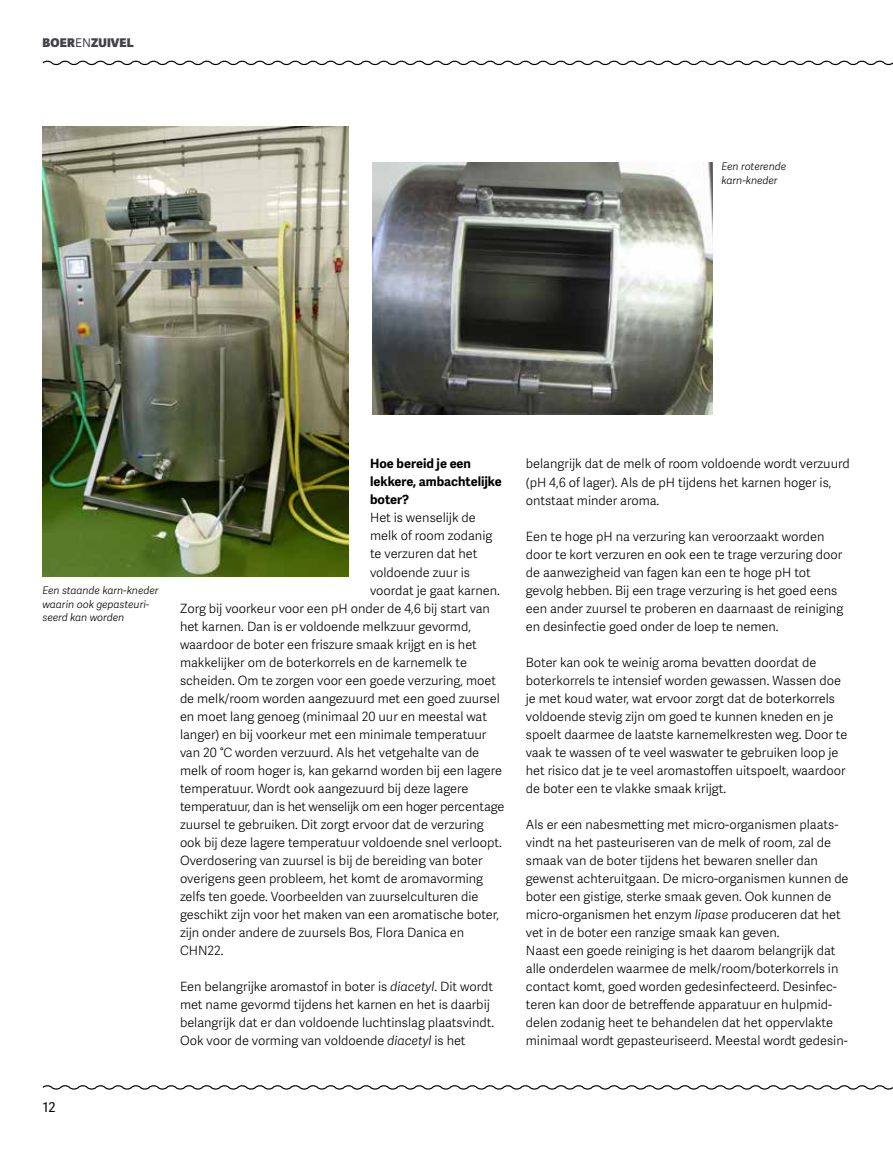
<style>
.page{position:relative;width:893px;height:1149px;background:#fff}
.page>*{position:absolute;margin:0;border:0;box-sizing:border-box;transform-origin:0 0}
.t1{font:13.5px "Adelle Sans";color:#000}
.t2{font:300 12.75px/18px "Adelle Sans";color:#000}
.t3{font:300 12.75px "Adelle Sans";letter-spacing:-.02em;color:#000}
.t4{font:700 12.75px/18px "Adelle Sans";color:#000}
.t5{font:800 12px "Adelle Sans";letter-spacing:.01em;color:#414247}
.t6{font:italic 300 10.5px/13.5px "Adelle Sans";color:#000}
.s1{font-weight:400}
.s2{font-style:italic}
</style>
<div class="page">
<svg style="left:42px;top:1085px;width:851px;height:5px"></svg>
<svg style="left:42px;top:60px;width:851px;height:6px"></svg>
<img style="left:43px;top:126px;width:306px;height:450px">
<img style="left:372px;top:162px;width:341px;height:252px">
<p class="t5" style="left:43px;top:35px;width:93px">BOER<span class="s1">EN</span>ZUIVEL</p>
<p class="t6" style="left:721px;top:160px;width:66px">Een roterende karn-kneder</p>
<p class="t6" style="left:42px;top:584px;width:118px">Een staande karn-kneder waarin ook gepasteuri&shy;seerd kan worden</p>
<p class="t1" style="left:43px;top:1098px;width:14px">12</p>
<p class="t4" style="left:370px;top:455px;width:133px">Hoe bereid je een lekkere, ambachtelijke boter?</p>
<p class="t2" style="left:370px;top:509px;width:107px">Het is wenselijk de</p>
<p class="t2" style="left:370px;top:527px;width:124px">melk of room zodanig</p>
<p class="t2" style="left:370px;top:545px;width:109px">te verzuren dat het</p>
<p class="t2" style="left:370px;top:563px;width:101px">voldoende zuur is</p>
<p class="t2" style="left:370px;top:581px;width:131px">voordat je gaat karnen.</p>
<p class="t2" style="left:180px;top:599px;width:311px">Zorg bij voorkeur voor een pH onder de 4,6 bij start van</p>
<p class="t2" style="left:180px;top:617px;width:292px">het karnen. Dan is er voldoende melkzuur gevormd,</p>
<p class="t2" style="left:180px;top:635px;width:298px">waardoor de boter een friszure smaak krijgt en is het</p>
<p class="t2" style="left:180px;top:653px;width:288px">makkelijker om de boterkorrels en de karnemelk te</p>
<p class="t2" style="left:180px;top:671px;width:318px">scheiden. Om te zorgen voor een goede verzuring, moet</p>
<p class="t2" style="left:180px;top:689px;width:321px">de melk/room worden aangezuurd met een goed zuursel</p>
<p class="t2" style="left:180px;top:707px;width:308px">en moet lang genoeg (minimaal 20 uur en meestal wat</p>
<p class="t2" style="left:180px;top:725px;width:308px">langer) en bij voorkeur met een minimale temperatuur</p>
<p class="t2" style="left:180px;top:743px;width:301px">van 20 °C worden verzuurd. Als het vetgehalte van de</p>
<p class="t2" style="left:180px;top:761px;width:324px">melk of room hoger is, kan gekarnd worden bij een lagere</p>
<p class="t2" style="left:180px;top:779px;width:290px">temperatuur. Wordt ook aangezuurd bij deze lagere</p>
<p class="t3" style="left:180px;top:798px;width:326px">temperatuur, dan is het wenselijk om een hoger percentage</p>
<p class="t2" style="left:180px;top:815px;width:305px">zuursel te gebruiken. Dit zorgt ervoor dat de verzuring</p>
<p class="t2" style="left:180px;top:833px;width:323px">ook bij deze lagere temperatuur voldoende snel verloopt.</p>
<p class="t2" style="left:180px;top:851px;width:304px">Overdosering van zuursel is bij de bereiding van boter</p>
<p class="t2" style="left:180px;top:869px;width:305px">overigens geen probleem, het komt de aromavorming</p>
<p class="t2" style="left:180px;top:887px;width:300px">zelfs ten goede. Voorbeelden van zuurselculturen die</p>
<p class="t2" style="left:180px;top:905px;width:321px">geschikt zijn voor het maken van een aromatische boter,</p>
<p class="t2" style="left:180px;top:923px;width:286px">zijn onder andere de zuursels Bos, Flora Danica en</p>
<p class="t2" style="left:180px;top:941px;width:45px">CHN22.</p>
<p class="t2" style="left:180px;top:977px;width:316px">Een belangrijke aromastof in boter is <span class="s2">diacetyl</span>. Dit wordt met name gevormd tijdens het karnen en het is daarbij belangrijk dat er dan voldoende luchtinslag plaatsvindt.<br>Ook voor de vorming van voldoende <span class="s2">diacetyl</span> is het</p>
<p class="t2" style="left:526px;top:455px;width:325px">belangrijk dat de melk of room voldoende wordt verzuurd (pH 4,6 of lager). Als de pH tijdens het karnen hoger is, ontstaat minder aroma.</p>
<p class="t2" style="left:526px;top:527px;width:319px">Een te hoge pH na verzuring kan veroorzaakt worden door te kort verzuren en ook een te trage verzuring door de aanwezigheid van fagen kan een te hoge pH tot gevolg hebben. Bij een trage verzuring is het goed eens een ander zuursel te proberen en daarnaast de reiniging en desinfectie goed onder de loep te nemen.</p>
<p class="t2" style="left:526px;top:653px;width:323px">Boter kan ook te weinig aroma bevatten doordat de boterkorrels te intensief worden gewassen. Wassen doe je met koud water, wat ervoor zorgt dat de boterkorrels voldoende stevig zijn om goed te kunnen kneden en je spoelt daarmee de laatste karnemelkresten weg. Door te vaak te wassen of te veel waswater te gebruiken loop je het risico dat je te veel aromastoffen uitspoelt, waardoor de boter een te vlakke smaak krijgt.</p>
<p class="t2" style="left:526px;top:815px;width:324px">Als er een nabesmetting met micro-organismen plaats&shy;vindt na het pasteuriseren van de melk of room, zal de smaak van de boter tijdens het bewaren sneller dan gewenst achteruitgaan. De micro-organismen kunnen de boter een gistige, sterke smaak geven. Ook kunnen de micro-organismen het enzym <span class="s2">lipase</span> produceren dat het vet in de boter een ranzige smaak kan geven.<br>Naast een goede reiniging is het daarom belangrijk dat alle onderdelen waarmee de melk/room/boterkorrels in contact komt, goed worden gedesinfecteerd. Desinfec&shy;teren kan door de betreffende apparatuur en hulpmid&shy;delen zodanig heet te behandelen dat het oppervlakte minimaal wordt gepasteuriseerd. Meestal wordt gedesin-</p>
</div>
